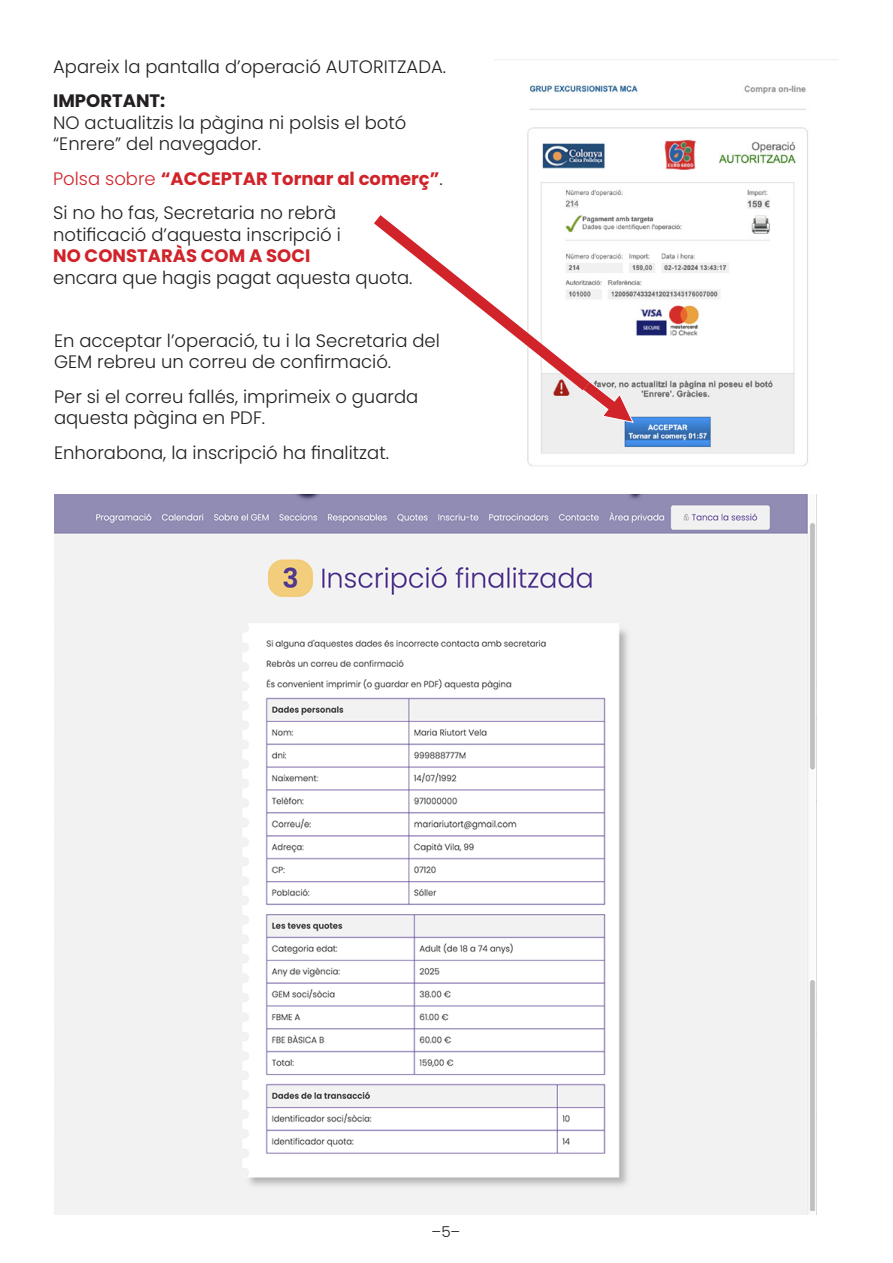
<style>
.page{position:relative;width:893px;height:1263px;background:#fff}
.page>*{position:absolute;margin:0;border:0;box-sizing:border-box;transform-origin:0 0}
.text{font:300 18px/21.6px "Poppins";color:#231f20}
.text-2{font:700 18px "Poppins";color:#d1232a}
.t1{font:300 15px "Poppins";color:#231f20}
.s1{font-weight:700}
.s2{font-weight:300}
.s3{font-weight:300;color:#231f20}
.s4{font-weight:700;color:#d1232a}
</style>
<div class="page">
<img style="left:494px;top:59px;width:345px;height:407px">
<svg style="left:582px;top:380px;width:52px;height:43px;background:#e0b4b6"></svg>
<img style="left:54px;top:494px;width:761px;height:720px">
<svg style="left:374px;top:204px;width:227px;height:197px"></svg>
<p class="text" style="left:53px;top:56px;width:394px">Apareix la pantalla d’operació AUTORITZADA.</p>
<p class="text" style="left:53px;top:90px;width:355px"><span class="s1">IMPORTANT:<br></span>NO actualitzis la pàgina ni polsis el botó “Enrere” del navegador.</p>
<p class="text-2" style="left:53px;top:168px;width:391px"><span class="s2">Polsa sobre</span> “ACCEPTAR Tornar al comerç”<span class="s3">.</span></p>
<p class="text" style="left:53px;top:202px;width:361px">Si no ho fas, Secretaria no rebrà notificació d’aquesta inscripció i<br><span class="s4">NO CONSTARÀS COM A SOCI<br></span>encara que hagis pagat aquesta quota.</p>
<p class="text" style="left:54px;top:330px;width:387px">En acceptar l’operació, tu i la Secretaria del<br>GEM rebreu un correu de confirmació.</p>
<p class="text" style="left:54px;top:386px;width:366px">Per si el correu fallés, imprimeix o guarda aquesta pàgina en PDF.</p>
<p class="text" style="left:54px;top:442px;width:337px">Enhorabona, la inscripció ha finalitzat.</p>
<p class="t1" style="left:432px;top:1223px;width:30px">–5–</p>
</div>
